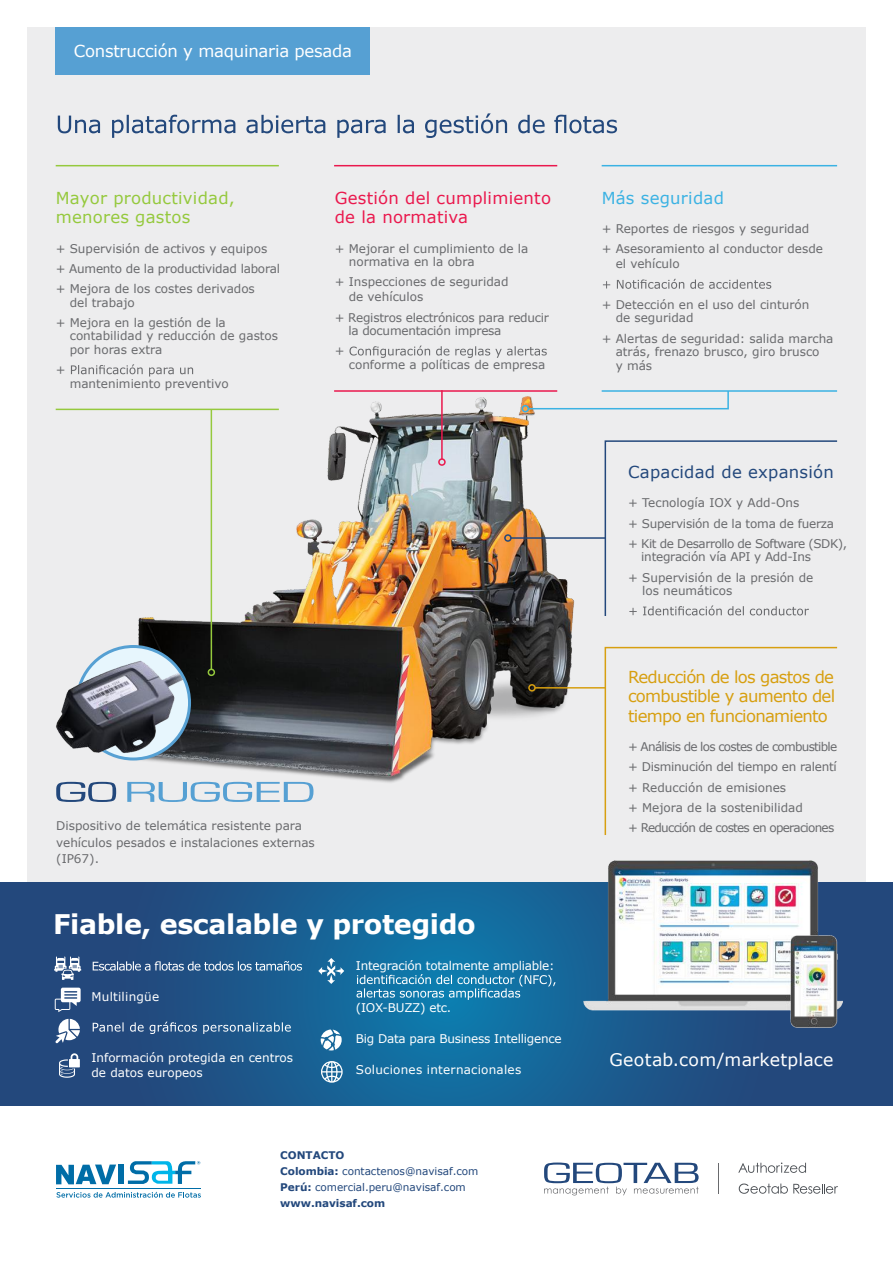
<style>
.page{position:relative;width:893px;height:1263px;background:#fff}
.page>*{position:absolute;margin:0;border:0;box-sizing:border-box;transform-origin:0 0}
.t1{font:700 27px "Verdana";letter-spacing:-.015em;color:#fff}
.t2{font:17.4px "Verdana";letter-spacing:.02em;color:#fff}
.t3{font:16.5px/19.5px "Verdana";letter-spacing:-.045em;color:#d79f10;text-align:justify}
.t4{font:16.5px/19.5px "Verdana";letter-spacing:.015em;color:#ea184d}
.t5{font:16.5px/19.5px "Verdana";letter-spacing:.015em;color:#95c93d}
.t6{font:16.5px "Verdana";letter-spacing:-.015em;color:#fff}
.t7{font:16.5px "Verdana";letter-spacing:.015em;color:#23487c}
.t8{font:16.5px "Verdana";letter-spacing:.015em;color:#3bb2e3}
.t9{font:12px/20.2px "Verdana";color:#696a6d}
.t10{font:12px/20.2px "Verdana";letter-spacing:-.02em;color:#696a6d}
.t11{font:12px "Verdana";letter-spacing:-.02em;color:#fff}
.t12{font:12px/15px "Verdana";color:#fff}
.t13{font:12px "Verdana";letter-spacing:.02em;color:#fff}
.t14{font:12px "Verdana";letter-spacing:-.06em;color:#696a6d}
.t15{font:10.5px/16.2px "Verdana";letter-spacing:-.005em;color:#23487c}
.s1{font-weight:700}
</style>
<div class="page">
<div style="left:27px;top:27px;width:839px;height:1009px;background:#ededee"></div>
<svg style="left:0;top:882px;width:893px;height:224px;background:#1b588c"></svg>
<svg style="left:71px;top:364px;width:122px;height:13px"></svg>
<img style="left:110px;top:396px;width:474px;height:387px">
<svg style="left:603px;top:279px;width:168px;height:10px"></svg>
<svg style="left:349px;top:346px;width:198px;height:12px"></svg>
<hr style="left:211px;top:409px;width:1px;height:260px;background:#95c93d">
<div style="left:208px;top:668px;width:7px;height:8px;border:2px solid #95c93d;border-radius:50%"></div>
<hr style="left:441px;top:390px;width:2px;height:69px;background:#ea184d">
<div style="left:438px;top:458px;width:8px;height:8px;border:2px solid #ea184d;border-radius:50%"></div>
<svg style="left:527px;top:390px;width:202px;height:20px"></svg>
<div style="left:522px;top:405px;width:7px;height:7px;border:2px solid #3bb2e3;border-radius:50%"></div>
<hr style="left:602px;top:390px;width:235px;height:2px;background:#3bb2e3">
<hr style="left:334px;top:390px;width:223px;height:2px;background:#ea184d">
<hr style="left:56px;top:409px;width:223px;height:1px;background:#95c93d">
<hr style="left:602px;top:165px;width:235px;height:1px;background:#3bb2e3">
<hr style="left:334px;top:165px;width:223px;height:1px;background:#ea184d">
<hr style="left:56px;top:165px;width:223px;height:1px;background:#95c93d">
<svg style="left:77px;top:646px;width:113px;height:113px"></svg>
<img style="left:56px;top:657px;width:132px;height:103px">
<svg style="left:56px;top:782px;width:60px;height:20px"></svg>
<svg style="left:127px;top:782px;width:186px;height:20px"></svg>
<hr style="left:535px;top:687px;width:71px;height:1px;background:#d79f10">
<div style="left:528px;top:684px;width:8px;height:7px;border:2px solid #d79f10;border-radius:50%"></div>
<svg style="left:604px;top:646px;width:234px;height:189px"></svg>
<hr style="left:511px;top:537px;width:95px;height:2px;background:#23487c">
<div style="left:504px;top:534px;width:8px;height:8px;border:2px solid #23487c;border-radius:50%"></div>
<svg style="left:604px;top:440px;width:234px;height:176px"></svg>
<div style="left:56px;top:27px;width:314px;height:48px;background:#56a0d3"></div>
<img style="left:583px;top:860px;width:259px;height:167px">
<svg style="left:93px;top:961px;width:209px;height:10px;background:#5d82a7"></svg>
<svg style="left:93px;top:1022px;width:198px;height:12px;background:#4d749d"></svg>
<svg style="left:356px;top:974px;width:200px;height:26px;background:#3b8db7"></svg>
<svg style="left:54px;top:956px;width:27px;height:24px"></svg>
<svg style="left:55px;top:988px;width:26px;height:24px"></svg>
<svg style="left:55px;top:1019px;width:25px;height:24px"></svg>
<svg style="left:321px;top:1061px;width:22px;height:22px"></svg>
<svg style="left:318px;top:958px;width:26px;height:26px"></svg>
<svg style="left:59px;top:1053px;width:21px;height:25px"></svg>
<svg style="left:321px;top:1029px;width:21px;height:21px"></svg>
<svg style="left:58px;top:113px;width:559px;height:25px"></svg>
<svg style="left:738px;top:1162px;width:68px;height:11px"></svg>
<svg style="left:739px;top:1183px;width:99px;height:11px"></svg>
<hr style="left:718px;top:1163px;width:1px;height:30px;background:#696a6d">
<svg style="left:544px;top:1162px;width:155px;height:33px"></svg>
<div style="left:118px;top:1165px;width:6px;height:19px;background:#006da7"></div>
<svg style="left:56px;top:1164px;width:60px;height:20px"></svg>
<hr style="left:56px;top:1188px;width:145px;height:1px;background:#006da7">
<svg style="left:56px;top:1192px;width:145px;height:6px"></svg>
<svg style="left:128px;top:1161px;width:72px;height:23px"></svg>
<h3 class="t6" style="left:74px;top:41px;width:280px">Construcción y maquinaria pesada</h3>
<h3 class="t5" style="left:56px;top:188px;width:181px">Mayor productividad, menores gastos</h3>
<p class="t9" style="left:56px;top:238px;width:226px">+ Supervisión de activos y equipos + Aumento de la productividad laboral + Mejora de los costes derivados</p>
<p class="t9" style="left:56px;top:292px;width:172px;text-indent:14px">del trabajo<br>+ Mejora en la gestión de la</p>
<p class="t9" style="left:70px;top:329px;width:210px;line-height:13.5px">contabilidad y reducción de gastos por horas extra</p>
<p class="t9" style="left:56px;top:360px;width:11px">+</p>
<p class="t9" style="left:70px;top:373px;width:160px">mantenimiento preventivo</p>
<h3 class="t4" style="left:335px;top:188px;width:218px">Gestión del cumplimiento de la normativa</h3>
<p class="t9" style="left:349px;top:242px;width:181px;line-height:13.5px;text-indent:-14px">+ Mejorar el cumplimiento de la normativa en la obra</p>
<p class="t9" style="left:349px;top:275px;width:161px;line-height:15px;text-indent:-14px">+ Inspecciones de seguridad de vehículos</p>
<p class="t10" style="left:348px;top:311px;width:202px;line-height:13.5px;text-indent:-14px">+ Registros electrónicos para reducir la documentación impresa</p>
<p class="t9" style="left:335px;top:341px;width:11px">+</p>
<p class="t9" style="left:349px;top:355px;width:198px">conforme a políticas de empresa</p>
<h3 class="t8" style="left:602px;top:187px;width:124px">Más seguridad</h3>
<p class="t9" style="left:602px;top:219px;width:223px">+ Reportes de riesgos y seguridad<br>+ Asesoramiento al conductor desde</p>
<p class="t9" style="left:616px;top:254px;width:66px">el vehículo</p>
<p class="t9" style="left:616px;top:298px;width:195px;line-height:13.5px;text-indent:-14px">+ Detección en el uso del cinturón de seguridad</p>
<p class="t9" style="left:616px;top:332px;width:219px;line-height:13.5px;text-indent:-14px">+ Alertas de seguridad: salida marcha atrás, frenazo brusco, giro brusco<br>y más</p>
<h3 class="t7" style="left:628px;top:462px;width:207px">Capacidad de expansión</h3>
<p class="t10" style="left:628px;top:493px;width:221px">+ Tecnología IOX y Add-Ons<br>+ Supervisión de la toma de fuerza<br>+ Kit de Desarrollo de Software (SDK),</p>
<p class="t9" style="left:628px;top:547px;width:187px;text-align:right">integración vía API y Add-Ins<br>+ Supervisión de la presión de</p>
<p class="t9" style="left:642px;top:581px;width:92px">los neumáticos</p>
<h3 class="t3" style="left:628px;top:667px;width:209px">Reducción de los gastos de combustible y aumento del tiempo en funcionamiento</h3>
<p class="t10" style="left:628px;top:737px;width:211px">+ Análisis de los costes de combustible + Disminución del tiempo en ralentí + Reducción de emisiones<br>+ Mejora de la sostenibilidad</p>
<p class="t9" style="left:56px;top:816px;width:247px">Dispositivo de telemática resistente para</p>
<p class="t14" style="left:628px;top:820px;width:208px">+ Reducción de costes en operaciones</p>
<p class="t9" style="left:56px;top:834px;width:260px;line-height:16.5px">vehículos pesados e instalaciones externas (IP67).</p>
<h1 class="t1" style="left:53px;top:907px;width:424px">Fiable, escalable y protegido</h1>
<p class="t13" style="left:91px;top:989px;width:69px">Multilingüe</p>
<p class="t12" style="left:91px;top:1050px;width:203px">Información protegida en centros de datos europeos</p>
<p class="t11" style="left:356px;top:958px;width:200px">Integración totalmente ampliable:</p>
<p class="t11" style="left:356px;top:1000px;width:97px">(IOX-BUZZ) etc.</p>
<p class="t11" style="left:356px;top:1031px;width:207px">Big Data para Business Intelligence</p>
<p class="t13" style="left:356px;top:1061px;width:167px">Soluciones internacionales</p>
<p class="t15" style="left:280px;top:1147px;width:200px"><span class="s1">CONTACTO<br>Colombia:</span> contactenos@navisaf.com<br><span class="s1">Perú:</span> comercial.peru@navisaf.com <span class="s1">www.navisaf.com</span></p>
<h2 class="t2" style="left:609px;top:1049px;width:226px">Geotab.com/marketplace</h2>
</div>
